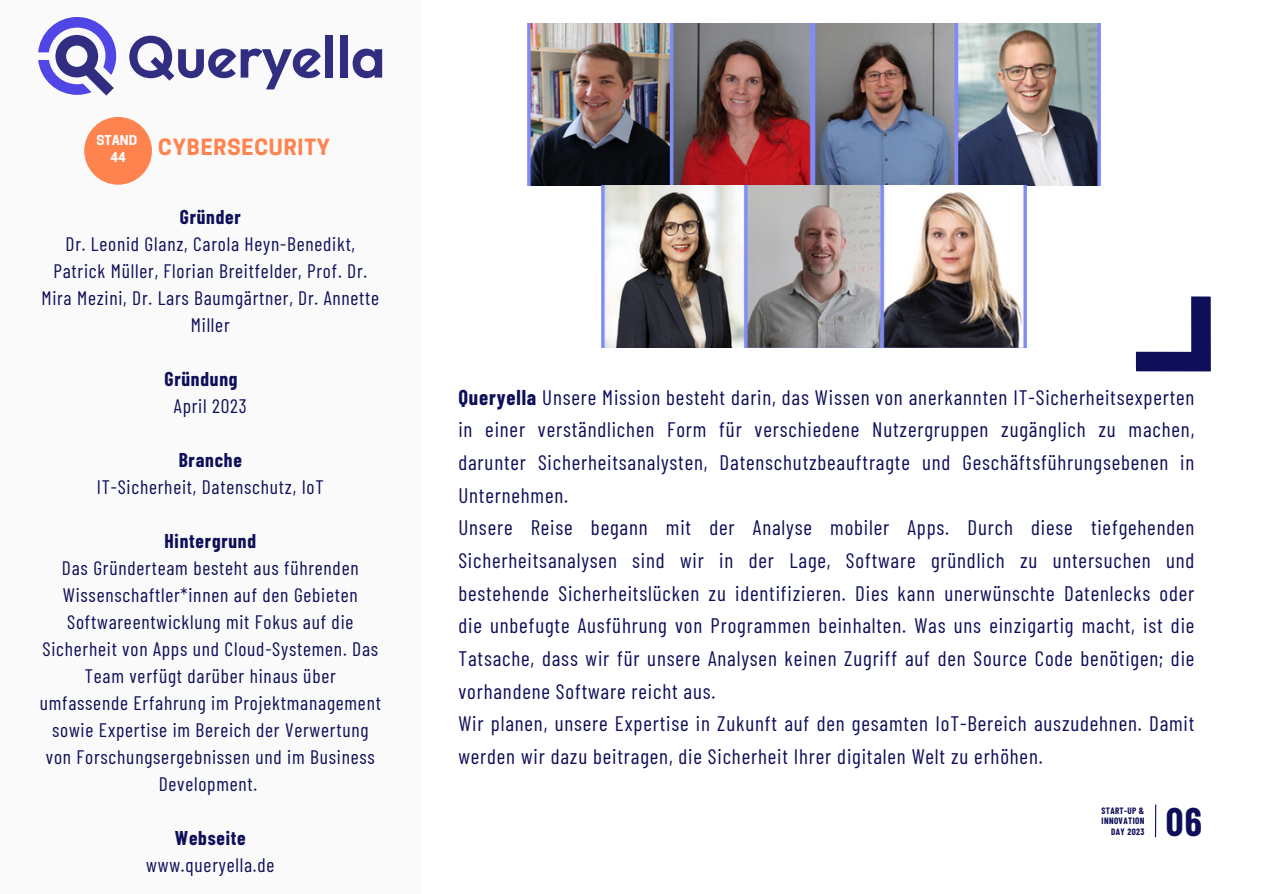
<style>
.page{position:relative;width:1263px;height:894px;background:#fff}
.page>*{position:absolute;margin:0;border:0;box-sizing:border-box;transform-origin:0 0}
.t1{font:700 39px "Barlow Condensed";color:#0e0e59}
.t2{font:21px/32.5px "Barlow Condensed";letter-spacing:.04em;color:#0e0e59;text-align:justify}
.t3{font:700 21px "Cooper Hewitt";letter-spacing:.04em;color:#ff834f}
.t4{font:19.5px/27px "Barlow Condensed";letter-spacing:.04em;color:#0e0e59;text-align:center}
.t5{font:700 19.5px "Barlow Condensed";letter-spacing:.04em;color:#0e0e59}
.t6{font:700 12.9px "Cooper Hewitt";color:#fafafa}
.t7{font:700 9px "Barlow Condensed";letter-spacing:.04em;color:#0e0e59}
.s1{font-weight:700}
</style>
<div class="page">
<div style="left:0;top:0;width:421px;height:893px;background:#fafafa"></div>
<img style="left:527px;top:23px;width:574px;height:162px">
<img style="left:601px;top:185px;width:425px;height:162px">
<svg style="left:1135px;top:296px;width:76px;height:76px"></svg>
<hr style="left:1155px;top:804px;width:1px;height:32px;background:#0e0e59">
<svg style="left:129px;top:36px;width:192px;height:53px"></svg>
<div style="left:325px;top:35px;width:8px;height:43px;background:#312e81"></div>
<div style="left:340px;top:35px;width:7px;height:43px;background:#312e81"></div>
<svg style="left:353px;top:49px;width:29px;height:29px"></svg>
<svg style="left:38px;top:17px;width:78px;height:78px"></svg>
<div style="left:84px;top:117px;width:68px;height:68px;background:#ff834f;border-radius:50%"></div>
<p class="t6" style="left:96px;top:135px;width:42px">STAND</p>
<p class="t6" style="left:110px;top:152px;width:17px">44</p>
<p class="t3" style="left:158px;top:139px;width:173px">CYBERSECURITY</p>
<p class="t5" style="left:180px;top:204px;width:63px">Gründer</p>
<p class="t4" style="left:41px;top:229px;width:339px">Dr. Leonid Glanz, Carola Heyn-Benedikt, Patrick Müller, Florian Breitfelder, Prof. Dr.<br>Mira Mezini, Dr. Lars Baumgärtner, Dr. Annette Miller</p>
<p class="t5" style="left:164px;top:366px;width:74px">Gründung</p>
<p class="t4" style="left:174px;top:391px;width:74px">April 2023</p>
<p class="t5" style="left:179px;top:447px;width:65px">Branche</p>
<p class="t4" style="left:97px;top:472px;width:228px">IT-Sicherheit, Datenschutz, IoT</p>
<p class="t5" style="left:164px;top:528px;width:93px">Hintergrund</p>
<p class="t4" style="left:40px;top:553px;width:343px">Das Gründerteam besteht aus führenden Wissenschaftler*innen auf den Gebieten Softwareentwicklung mit Fokus auf die Sicherheit von Apps und Cloud-Systemen. Das Team verfügt darüber hinaus über umfassende Erfahrung im Projektmanagement sowie Expertise im Bereich der Verwertung von Forschungsergebnissen und im Business Development.</p>
<p class="t5" style="left:175px;top:825px;width:73px">Webseite</p>
<p class="t4" style="left:146px;top:850px;width:130px">www.queryella.de</p>
<p class="t2" style="left:458px;top:380px;width:737px"><span class="s1">Queryella</span> Unsere Mission besteht darin, das Wissen von anerkannten IT-Sicherheitsexperten in einer verständlichen Form für verschiedene Nutzergruppen zugänglich zu machen, darunter Sicherheitsanalysten, Datenschutzbeauftragte und Geschäftsführungsebenen in Unternehmen.</p>
<p class="t2" style="left:458px;top:510px;width:737px">Unsere Reise begann mit der Analyse mobiler Apps. Durch diese tiefgehenden Sicherheitsanalysen sind wir in der Lage, Software gründlich zu untersuchen und bestehende Sicherheitslücken zu identifizieren. Dies kann unerwünschte Datenlecks oder die unbefugte Ausführung von Programmen beinhalten. Was uns einzigartig macht, ist die Tatsache, dass wir für unsere Analysen keinen Zugriff auf den Source Code benötigen; die vorhandene Software reicht aus.</p>
<p class="t2" style="left:458px;top:706px;width:737px">Wir planen, unsere Expertise in Zukunft auf den gesamten IoT-Bereich auszudehnen. Damit werden wir dazu beitragen, die Sicherheit Ihrer digitalen Welt zu erhöhen.</p>
<p class="t1" style="left:1166px;top:796px;width:38px">06</p>
<p class="t7" style="left:1101px;top:804px;width:44px">START-UP &amp;</p>
<p class="t7" style="left:1102px;top:815px;width:44px">INNOVATION</p>
<p class="t7" style="left:1111px;top:825px;width:35px">DAY 2023</p>
</div>
